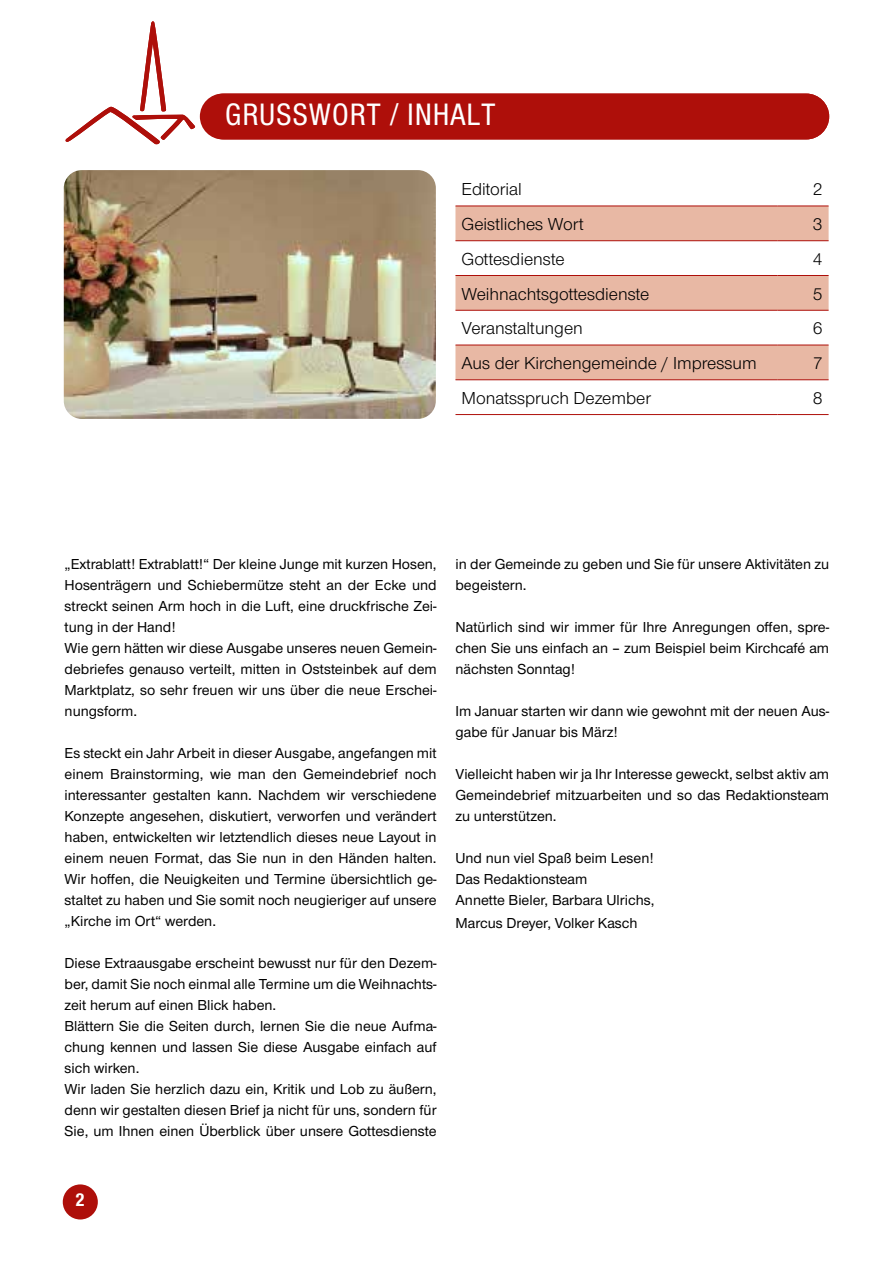
<style>
.page{position:relative;width:893px;height:1263px;background:#fff}
.page>*{position:absolute;margin:0;border:0;box-sizing:border-box;transform-origin:0 0}
.t1{font:condensed 30px "Helvetica Neue";letter-spacing:.045em;color:#fff}
.t2{font:30px "Myriad Pro";color:#fff}
.t3{font:18px "Nordelbica";color:#000}
.t4{font:700 condensed 18px "Helvetica Neue";color:#fff}
.t5{font:500 15px/21px "Nordelbica";color:#000}
</style>
<div class="page">
<div style="left:63px;top:1184px;width:35px;height:35px;background:#ae0f0a;border-radius:50%"></div>
<img style="left:64px;top:170px;width:372px;height:249px">
<div style="left:201px;top:94px;width:628px;height:45px;background:#ae0f0a;border-radius:23px"></div>
<svg style="left:455px;top:207px;width:374px;height:172px;fill:#e8b8a4"></svg>
<hr style="left:455px;top:206px;width:322px;height:1px;background:#ae0f0a">
<hr style="left:777px;top:206px;width:52px;height:1px;background:#ae0f0a">
<hr style="left:455px;top:240px;width:322px;height:1px;background:#ae0f0a">
<hr style="left:777px;top:240px;width:52px;height:1px;background:#ae0f0a">
<hr style="left:455px;top:275px;width:322px;height:1px;background:#ae0f0a">
<hr style="left:777px;top:275px;width:52px;height:1px;background:#ae0f0a">
<hr style="left:455px;top:310px;width:322px;height:1px;background:#ae0f0a">
<hr style="left:777px;top:310px;width:52px;height:1px;background:#ae0f0a">
<hr style="left:455px;top:345px;width:322px;height:1px;background:#ae0f0a">
<hr style="left:777px;top:345px;width:52px;height:1px;background:#ae0f0a">
<hr style="left:455px;top:379px;width:322px;height:1px;background:#ae0f0a">
<hr style="left:777px;top:379px;width:52px;height:1px;background:#ae0f0a">
<hr style="left:455px;top:414px;width:322px;height:1px;background:#ae0f0a">
<hr style="left:777px;top:414px;width:52px;height:1px;background:#ae0f0a">
<svg style="left:65px;top:21px;width:131px;height:124px"></svg>
<h1 class="t2" style="left:225px;top:93px;width:136px">Titelthema</h1>
<h1 class="t1" style="left:225px;top:97px;width:272px">GRUSSWORT / INHALT</h1>
<p class="t3" style="left:461px;top:179px;width:62px">Editorial</p>
<p class="t3" style="left:813px;top:179px;width:11px">2</p>
<p class="t3" style="left:461px;top:214px;width:124px">Geistliches Wort</p>
<p class="t3" style="left:813px;top:214px;width:11px">3</p>
<p class="t3" style="left:461px;top:249px;width:105px">Gottesdienste</p>
<p class="t3" style="left:813px;top:249px;width:11px">4</p>
<p class="t3" style="left:461px;top:283px;width:189px">Weihnachtsgottesdienste</p>
<p class="t3" style="left:813px;top:283px;width:11px">5</p>
<p class="t3" style="left:461px;top:318px;width:123px">Veranstaltungen</p>
<p class="t3" style="left:813px;top:318px;width:11px">6</p>
<p class="t3" style="left:461px;top:353px;width:297px">Aus der Kirchengemeinde / Impressum</p>
<p class="t3" style="left:813px;top:353px;width:11px">7</p>
<p class="t3" style="left:461px;top:388px;width:191px">Monatsspruch Dezember</p>
<p class="t3" style="left:813px;top:388px;width:11px">8</p>
<p class="t5" style="left:65px;top:554px;width:374px">„Extrablatt! Extrablatt!“ Der kleine Junge mit kurzen Hosen, Hosenträgern und Schiebermütze steht an der Ecke und streckt seinen Arm hoch in die Luft, eine druckfrische Zei&shy;tung in der Hand!<br>Wie gern hätten wir diese Ausgabe unseres neuen Gemein&shy;debriefes genauso verteilt, mitten in Oststeinbek auf dem Marktplatz, so sehr freuen wir uns über die neue Erschei&shy;nungsform.</p>
<p class="t5" style="left:65px;top:743px;width:374px;text-align:justify">Es steckt ein Jahr Arbeit in dieser Ausgabe, angefangen mit einem Brainstorming, wie man den Gemeindebrief noch interessanter gestalten kann. Nachdem wir verschiedene Konzepte angesehen, diskutiert, verworfen und verändert haben, entwickelten wir letztendlich dieses neue Layout in einem neuen Format, das Sie nun in den Händen halten.<br>Wir hoffen, die Neuigkeiten und Termine übersichtlich ge&shy;staltet zu haben und Sie somit noch neugieriger auf unsere „Kirche im Ort“ werden.</p>
<p class="t5" style="left:65px;top:953px;width:374px">Diese Extraausgabe erscheint bewusst nur für den Dezem&shy;ber, damit Sie noch einmal alle Termine um die Weihnachts&shy;zeit herum auf einen Blick haben.<br>Blättern Sie die Seiten durch, lernen Sie die neue Aufma&shy;chung kennen und lassen Sie diese Ausgabe einfach auf sich wirken.<br>Wir laden Sie herzlich dazu ein, Kritik und Lob zu äußern, denn wir gestalten diesen Brief ja nicht für uns, sondern für Sie, um Ihnen einen Überblick über unsere Gottesdienste</p>
<p class="t5" style="left:455px;top:554px;width:375px">in der Gemeinde zu geben und Sie für unsere Aktivitäten zu begeistern.</p>
<p class="t5" style="left:455px;top:617px;width:375px;text-align:justify">Natürlich sind wir immer für Ihre Anregungen offen, spre&shy;chen Sie uns einfach an – zum Beispiel beim Kirchcafé am nächsten Sonntag!</p>
<p class="t5" style="left:455px;top:701px;width:375px">Im Januar starten wir dann wie gewohnt mit der neuen Aus&shy;gabe für Januar bis März!</p>
<p class="t5" style="left:455px;top:764px;width:375px;text-align:justify">Vielleicht haben wir ja Ihr Interesse geweckt, selbst aktiv am Gemeindebrief mitzuarbeiten und so das Redaktionsteam zu unterstützen.</p>
<p class="t5" style="left:455px;top:848px;width:200px">Und nun viel Spaß beim Lesen!<br>Das Redaktionsteam<br>Annette Bieler, Barbara Ulrichs,</p>
<p class="t5" style="left:455px;top:912px;width:184px">Marcus Dreyer, Volker Kasch</p>
<p class="t4" style="left:76px;top:1189px;width:10px">2</p>
</div>
